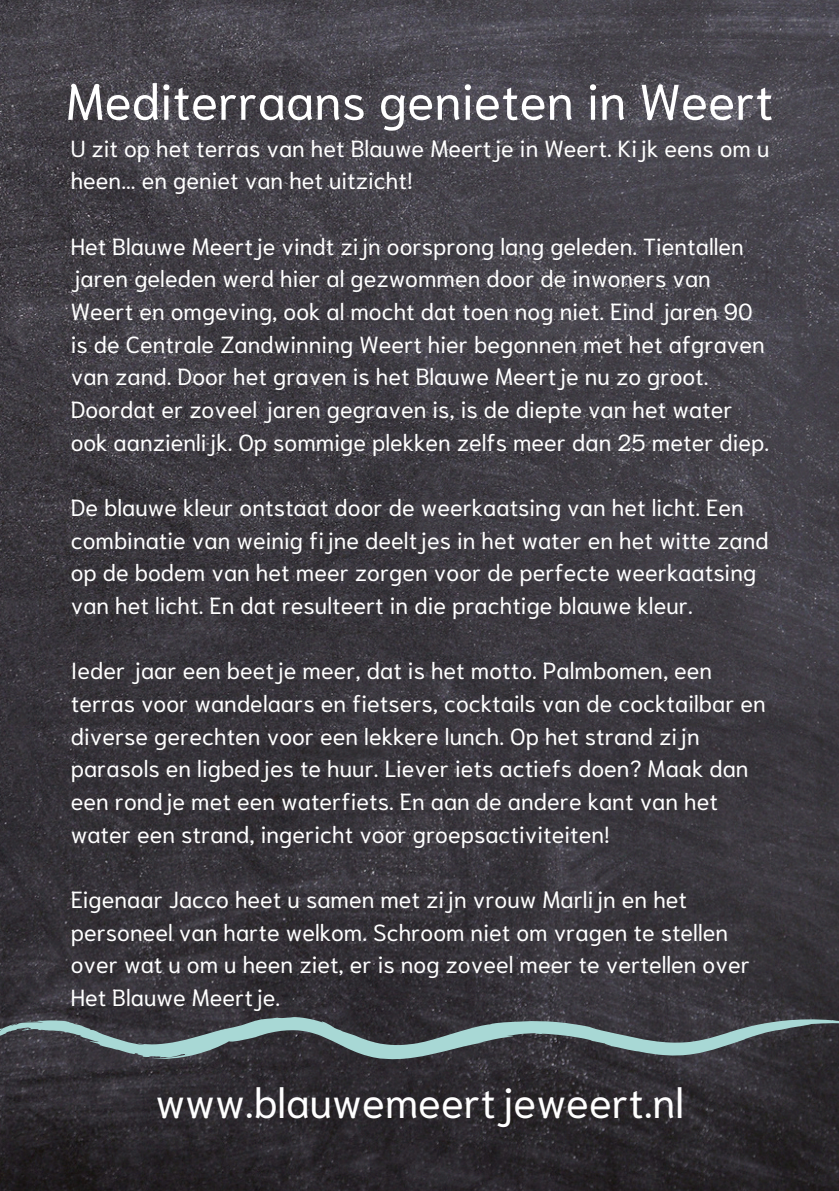
<style>
.page{position:relative;width:839px;height:1191px;background:#fff}
.page>*{position:absolute;margin:0;border:0;box-sizing:border-box;transform-origin:0 0}
.t1{font:50px "Niramit";color:#fff}
.t2{font:42px "Niramit";color:#fff}
.t3{font:23.4px/32.6px "Niramit";color:#fff}
</style>
<div class="page">
<img style="left:0;top:0;width:838px;height:1191px">
<svg style="left:0;top:1017px;width:838px;height:43px;background:#566265"></svg>
<p class="t1" style="left:66px;top:65px;width:709px">Mediterraans genieten in Weert</p>
<h1 class="t3" style="left:71px;top:130px;width:700px">U zit op het terras van het Blauwe Meertje in Weert. Kijk eens om u heen... en geniet van het uitzicht!</h1>
<p class="t3" style="left:71px;top:228px;width:700px">Het Blauwe Meertje vindt zijn oorsprong lang geleden. Tientallen jaren geleden werd hier al gezwommen door de inwoners van Weert en omgeving, ook al mocht dat toen nog niet. Eind jaren 90 is de Centrale Zandwinning Weert hier begonnen met het afgraven van zand. Door het graven is het Blauwe Meertje nu zo groot.<br>Doordat er zoveel jaren gegraven is, is de diepte van het water ook aanzienlijk. Op sommige plekken zelfs meer dan 25 meter diep.</p>
<p class="t3" style="left:71px;top:489px;width:699px">De blauwe kleur ontstaat door de weerkaatsing van het licht. Een combinatie van weinig fijne deeltjes in het water en het witte zand op de bodem van het meer zorgen voor de perfecte weerkaatsing van het licht. En dat resulteert in die prachtige blauwe kleur.</p>
<p class="t3" style="left:71px;top:652px;width:696px">Ieder jaar een beetje meer, dat is het motto. Palmbomen, een terras voor wandelaars en fietsers, cocktails van de cocktailbar en diverse gerechten voor een lekkere lunch. Op het strand zijn parasols en ligbedjes te huur. Liever iets actiefs doen? Maak dan een rondje met een waterfiets. En aan de andere kant van het water een strand, ingericht voor groepsactiviteiten!</p>
<p class="t3" style="left:71px;top:881px;width:680px">Eigenaar Jacco heet u samen met zijn vrouw Marlijn en het personeel van harte welkom. Schroom niet om vragen te stellen over wat u om u heen ziet, er is nog zoveel meer te vertellen over Het Blauwe Meertje.</p>
<p class="t2" style="left:155px;top:1072px;width:530px">www.blauwemeertjeweert.nl</p>
</div>
